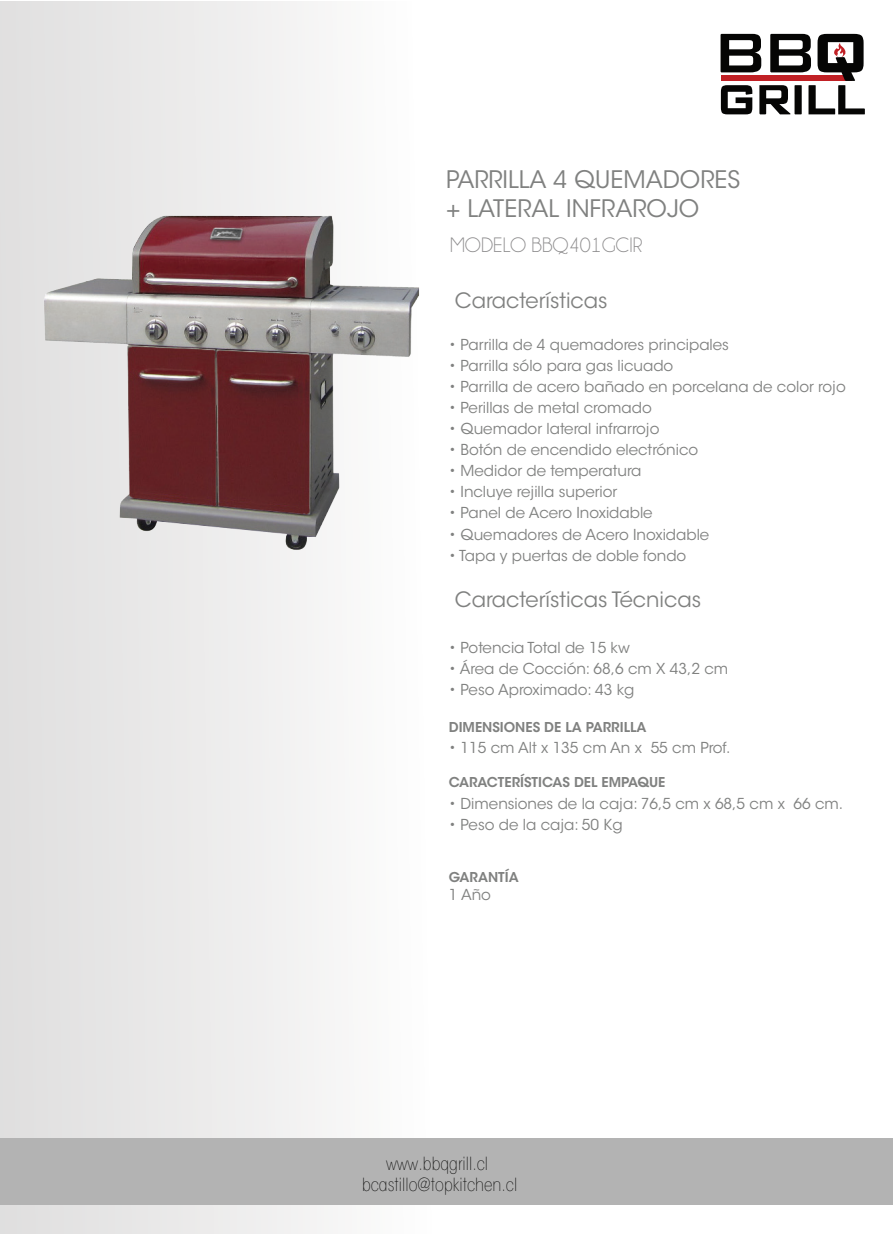
<style>
.page{position:relative;width:893px;height:1234px;background:#fff}
.page>*{position:absolute;margin:0;border:0;box-sizing:border-box;transform-origin:0 0}
.t1{font:24px/28.8px "ITC Avant Garde Std";color:#808180}
.t2{font:21px "ITC Avant Garde Std";color:#808180}
.t3{font:21px "Champagne&Limousines";color:#8c8b8c}
.t4{font:200 condensed 18px/21px "ITC Avant Garde Std";letter-spacing:.005em;color:#050504;text-align:center}
.t5{font:15px "ITC Avant Garde Std";color:#808180}
.t6{font:600 13.5px "ITC Avant Garde Std";color:#808180}
</style>
<div class="page">
<div style="left:0;top:1px;width:472px;height:1232px;background:linear-gradient(to right,#dfdede,#fff)"></div>
<div style="left:0;top:1137px;width:893px;height:67px;background:#b3b3b3"></div>
<img style="left:18px;top:186px;width:418px;height:390px">
<svg style="left:721px;top:34px;width:144px;height:80px"></svg>
<h1 class="t1" style="left:446px;top:165px;width:296px">PARRILLA 4 QUEMADORES + LATERAL INFRAROJO</h1>
<h2 class="t3" style="left:450px;top:235px;width:194px">MODELO BBQ401GCIR</h2>
<h2 class="t2" style="left:455px;top:288px;width:154px">Características</h2>
<p class="t5" style="left:449px;top:336px;width:282px">• Parrilla de 4 quemadores principales</p>
<p class="t5" style="left:449px;top:357px;width:226px">• Parrilla sólo para gas licuado</p>
<p class="t5" style="left:449px;top:378px;width:398px">• Parrilla de acero bañado en porcelana de color rojo</p>
<p class="t5" style="left:449px;top:399px;width:204px">• Perillas de metal cromado</p>
<p class="t5" style="left:449px;top:420px;width:212px">• Quemador lateral infrarrojo</p>
<p class="t5" style="left:449px;top:441px;width:251px">• Botón de encendido electrónico</p>
<p class="t5" style="left:449px;top:462px;width:194px">• Medidor de temperatura</p>
<p class="t5" style="left:449px;top:483px;width:170px">• Incluye rejilla superior</p>
<p class="t5" style="left:449px;top:504px;width:205px">• Panel de Acero Inoxidable</p>
<p class="t5" style="left:449px;top:525px;width:262px">• Quemadores de Acero Inoxidable</p>
<p class="t5" style="left:449px;top:546px;width:239px">• Tapa y puertas de doble fondo</p>
<h2 class="t2" style="left:455px;top:586px;width:248px">Características Técnicas</h2>
<p class="t5" style="left:449px;top:638px;width:183px">• Potencia Total de 15 kw</p>
<p class="t5" style="left:449px;top:659px;width:281px">• Área de Cocción: 68,6 cm X 43,2 cm</p>
<p class="t5" style="left:449px;top:680px;width:187px">• Peso Aproximado: 43 kg</p>
<p class="t6" style="left:449px;top:718px;width:199px">DIMENSIONES DE LA PARRILLA</p>
<p class="t5" style="left:449px;top:738px;width:283px">• 115 cm Alt x 135 cm An x 55 cm Prof.</p>
<p class="t6" style="left:449px;top:773px;width:218px">CARACTERÍSTICAS DEL EMPAQUE</p>
<p class="t5" style="left:449px;top:793px;width:396px">• Dimensiones de la caja: 76,5 cm x 68,5 cm x 66 cm.</p>
<p class="t5" style="left:449px;top:814px;width:175px">• Peso de la caja: 50 Kg</p>
<p class="t6" style="left:449px;top:868px;width:71px">GARANTÍA</p>
<p class="t5" style="left:449px;top:885px;width:44px">1 Año</p>
<p class="t4" style="left:362px;top:1152px;width:157px">www.bbqgrill.cl bcastillo@topkitchen.cl</p>
</div>
